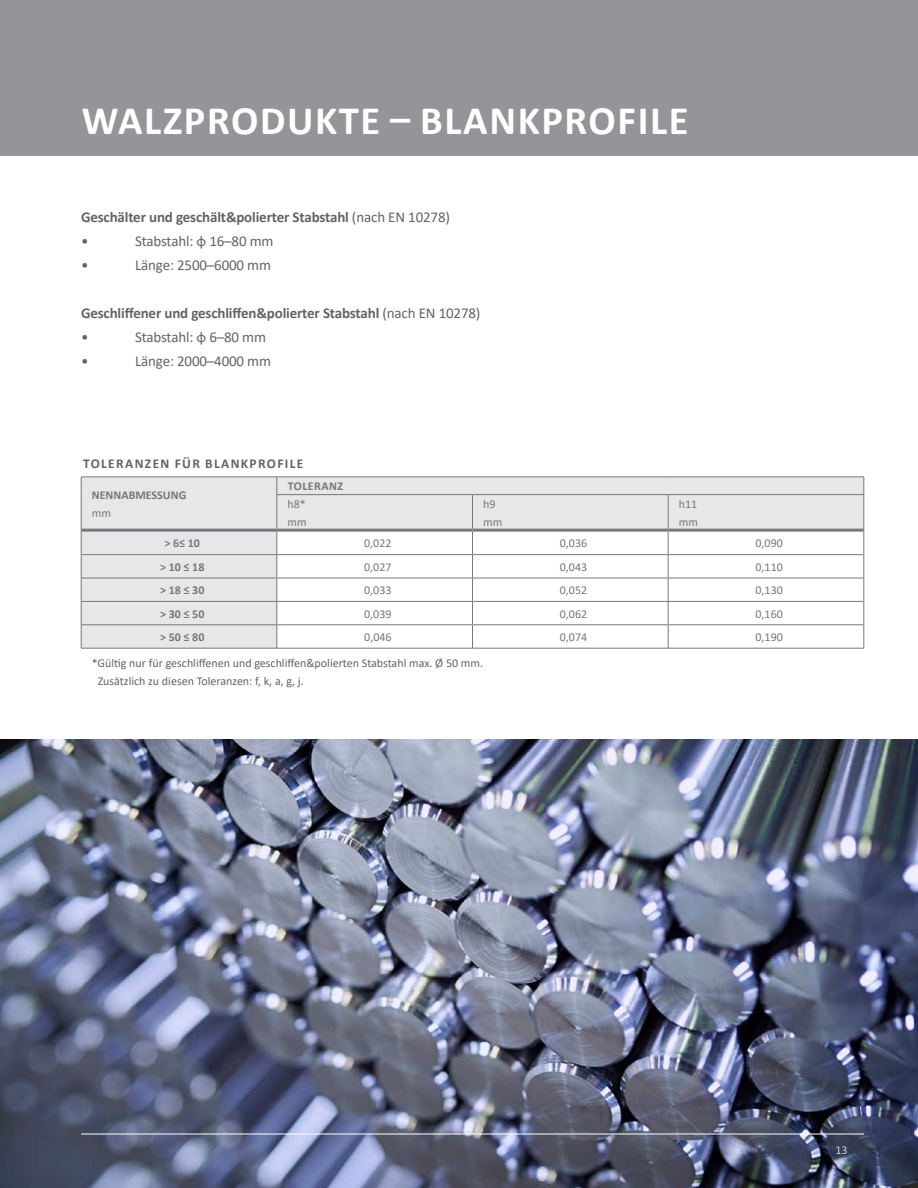
<style>
.page{position:relative;width:918px;height:1188px;background:#fff}
.page>*{position:absolute;margin:0;border:0;box-sizing:border-box;transform-origin:0 0}
.t1{font:700 40.5px "Calibri";letter-spacing:.04em;color:#fff}
.t2{font:700 15px/24px "Calibri";letter-spacing:-.01em;color:#636466}
.t3{font:15px "Calibri";letter-spacing:-.01em;color:#636466}
.t4{font:700 13.5px "Calibri";letter-spacing:.1em;color:#636466}
.t5{font:12px/18px "Calibri";color:#636466}
.t6{font:12px/18px "Calibri";color:#77787b}
.t7{font:700 12px "Calibri";color:#77787b}
.t8{font:700 12px "Calibri";letter-spacing:.04em;color:#77787b}
.t9{font:300 12px "Calibri";color:#fff}
.s1{font-weight:400}
</style>
<div class="page">
<svg style="left:82px;top:478px;width:782px;height:170px;fill:#e6e7e8"></svg>
<hr style="left:81px;top:477px;width:196px;height:1px;background:#77787b">
<svg style="left:81px;top:477px;width:1px;height:18px"></svg>
<hr style="left:277px;top:477px;width:195px;height:1px;background:#77787b">
<svg style="left:277px;top:477px;width:1px;height:17px"></svg>
<hr style="left:472px;top:477px;width:196px;height:1px;background:#77787b">
<hr style="left:668px;top:477px;width:196px;height:1px;background:#77787b">
<svg style="left:864px;top:477px;width:1px;height:17px"></svg>
<hr style="left:81px;top:495px;width:1px;height:35px;background:#77787b">
<hr style="left:277px;top:494px;width:195px;height:1px;background:#77787b">
<hr style="left:277px;top:495px;width:1px;height:34px;background:#77787b">
<hr style="left:472px;top:494px;width:196px;height:1px;background:#77787b">
<hr style="left:472px;top:495px;width:1px;height:34px;background:#77787b">
<hr style="left:668px;top:494px;width:196px;height:1px;background:#77787b">
<hr style="left:668px;top:495px;width:1px;height:34px;background:#77787b">
<hr style="left:864px;top:495px;width:1px;height:35px;background:#77787b">
<svg style="left:81px;top:532px;width:1px;height:116px"></svg>
<svg style="left:277px;top:532px;width:1px;height:116px"></svg>
<svg style="left:472px;top:532px;width:1px;height:116px"></svg>
<svg style="left:668px;top:530px;width:197px;height:118px"></svg>
<hr style="left:81px;top:648px;width:196px;height:1px;background:#77787b">
<hr style="left:277px;top:648px;width:195px;height:1px;background:#77787b">
<hr style="left:472px;top:648px;width:196px;height:1px;background:#77787b">
<hr style="left:668px;top:648px;width:196px;height:1px;background:#77787b">
<hr style="left:81px;top:529px;width:196px;height:3px;background:#77787b">
<hr style="left:277px;top:529px;width:195px;height:3px;background:#77787b">
<hr style="left:472px;top:529px;width:196px;height:3px;background:#77787b">
<hr style="left:668px;top:529px;width:196px;height:3px;background:#77787b">
<hr style="left:81px;top:554px;width:196px;height:1px;background:#77787b">
<hr style="left:277px;top:554px;width:195px;height:1px;background:#77787b">
<hr style="left:472px;top:554px;width:196px;height:1px;background:#77787b">
<hr style="left:668px;top:554px;width:196px;height:1px;background:#77787b">
<hr style="left:81px;top:578px;width:196px;height:1px;background:#77787b">
<hr style="left:277px;top:578px;width:195px;height:1px;background:#77787b">
<hr style="left:472px;top:578px;width:196px;height:1px;background:#77787b">
<hr style="left:668px;top:578px;width:196px;height:1px;background:#77787b">
<hr style="left:81px;top:601px;width:196px;height:1px;background:#77787b">
<hr style="left:277px;top:601px;width:195px;height:1px;background:#77787b">
<hr style="left:472px;top:601px;width:196px;height:1px;background:#77787b">
<hr style="left:668px;top:601px;width:196px;height:1px;background:#77787b">
<hr style="left:81px;top:624px;width:196px;height:1px;background:#77787b">
<hr style="left:277px;top:624px;width:195px;height:1px;background:#77787b">
<hr style="left:472px;top:624px;width:196px;height:1px;background:#77787b">
<hr style="left:668px;top:624px;width:196px;height:1px;background:#77787b">
<img style="left:0;top:739px;width:918px;height:449px">
<div style="left:0;top:0;width:918px;height:155px;background:#939598"></div>
<hr style="left:81px;top:1134px;width:783px;height:1px;background:#fff">
<h1 class="t1" style="left:82px;top:92px;width:608px">WALZPRODUKTE – BLANKPROFILE</h1>
<p class="t2" style="left:81px;top:205px;width:371px">Geschälter und geschält&amp;polierter Stabstahl <span class="s1">(nach EN 10278) •</span></p>
<p class="t3" style="left:135px;top:231px;width:140px">Stabstahl: 16–80 mm</p>
<p class="t3" style="left:81px;top:255px;width:9px">•</p>
<p class="t3" style="left:135px;top:255px;width:138px">Länge: 2500–6000 mm</p>
<p class="t2" style="left:81px;top:301px;width:401px">Geschliffener und geschliffen&amp;polierter Stabstahl <span class="s1">(nach EN 10278) •</span></p>
<p class="t3" style="left:135px;top:327px;width:133px">Stabstahl: φ 6–80 mm</p>
<p class="t3" style="left:81px;top:351px;width:9px">•</p>
<p class="t3" style="left:135px;top:351px;width:138px">Länge: 2000–4000 mm</p>
<p class="t4" style="left:83px;top:454px;width:222px">TOLERANZEN FÜR BLANKPROFILE</p>
<p class="t7" style="left:92px;top:487px;width:96px">NENNABMESSUNG</p>
<p class="t6" style="left:92px;top:504px;width:21px">mm</p>
<p class="t8" style="left:288px;top:478px;width:57px">TOLERANZ</p>
<p class="t6" style="left:287px;top:495px;width:21px">h8* mm</p>
<p class="t6" style="left:483px;top:495px;width:21px">h9 mm</p>
<p class="t6" style="left:679px;top:495px;width:21px">h11 mm</p>
<p class="t7" style="left:164px;top:535px;width:37px">&gt; 6≤ 10</p>
<p class="t6" style="left:364px;top:534px;width:29px">0,022</p>
<p class="t6" style="left:560px;top:534px;width:29px">0,036</p>
<p class="t6" style="left:756px;top:534px;width:29px">0,090</p>
<p class="t7" style="left:160px;top:558px;width:46px">&gt; 10 ≤ 18</p>
<p class="t6" style="left:364px;top:558px;width:29px">0,027</p>
<p class="t6" style="left:560px;top:558px;width:29px">0,043</p>
<p class="t6" style="left:756px;top:558px;width:29px">0,110</p>
<p class="t7" style="left:160px;top:582px;width:46px">&gt; 18 ≤ 30</p>
<p class="t6" style="left:364px;top:581px;width:29px">0,033</p>
<p class="t6" style="left:560px;top:581px;width:29px">0,052</p>
<p class="t6" style="left:756px;top:581px;width:29px">0,130</p>
<p class="t7" style="left:160px;top:605px;width:46px">&gt; 30 ≤ 50</p>
<p class="t6" style="left:364px;top:604px;width:29px">0,039</p>
<p class="t6" style="left:560px;top:604px;width:29px">0,062</p>
<p class="t6" style="left:756px;top:604px;width:29px">0,160</p>
<p class="t7" style="left:160px;top:629px;width:46px">&gt; 50 ≤ 80</p>
<p class="t6" style="left:364px;top:628px;width:29px">0,046</p>
<p class="t6" style="left:560px;top:628px;width:29px">0,074</p>
<p class="t6" style="left:756px;top:628px;width:29px">0,190</p>
<p class="t5" style="left:98px;top:654px;width:387px;text-indent:-6px">*Gültig nur für geschliffenen und geschliffen&amp;polierten Stabstahl max. Ø 50 mm.<br>Zusätzlich zu diesen Toleranzen: f, k, a, g, j.</p>
<p class="t9" style="left:835px;top:1142px;width:14px">13</p>
</div>
